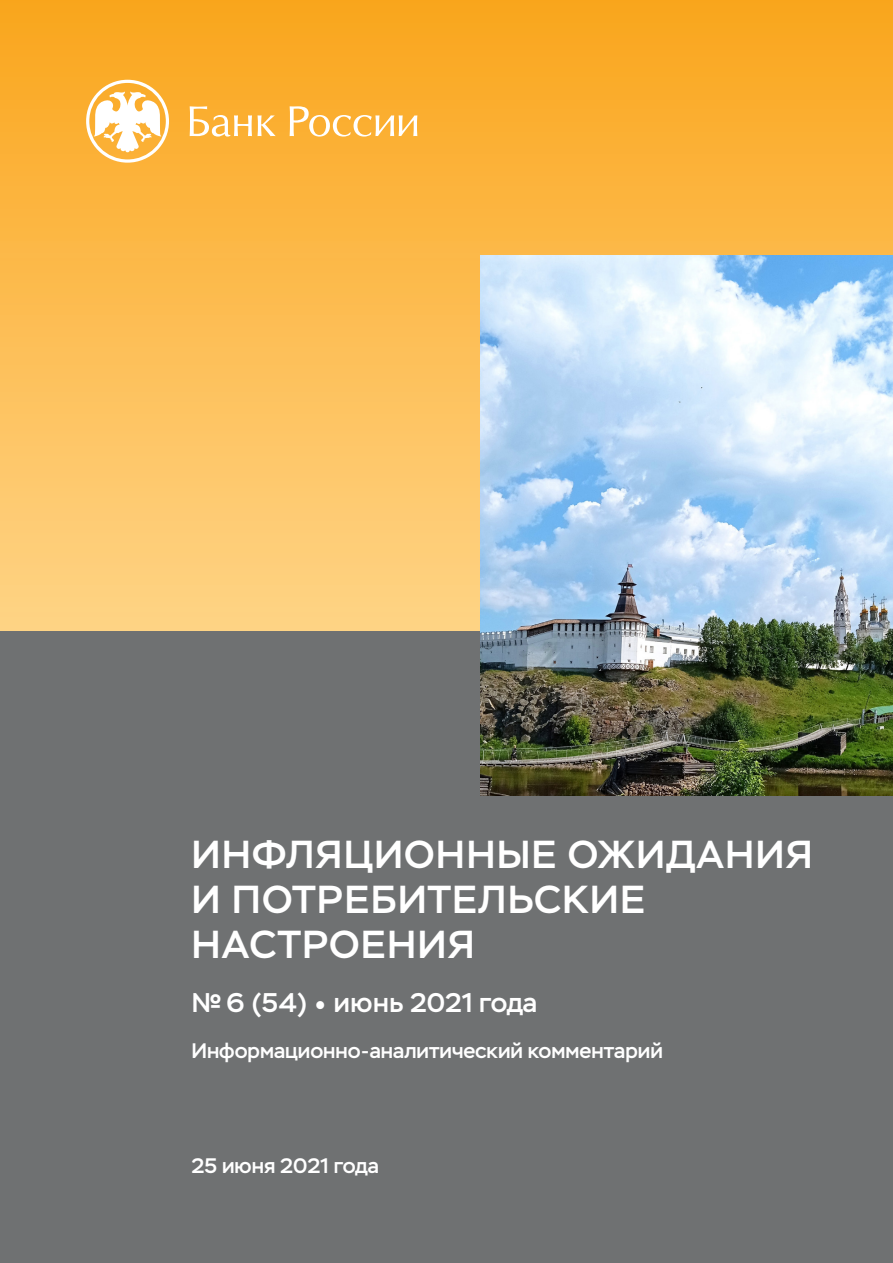
<style>
.page{position:relative;width:893px;height:1263px;background:#fff}
.page>*{position:absolute;margin:0;border:0;box-sizing:border-box;transform-origin:0 0}
.текст{font:500 39px/45px "Stem";letter-spacing:.03em;color:#fff}
.t1{font:500 27px "Stem";color:#fff}
.текст-2{font:500 21px "Stem";color:#fff}
</style>
<div class="page">
<div style="left:0;top:0;width:893px;height:631px;background:linear-gradient(to bottom,#faa61c,#ffd487)"></div>
<div style="left:0;top:631px;width:893px;height:632px;background:#6f7172"></div>
<svg style="left:86px;top:80px;width:83px;height:83px"></svg>
<svg style="left:190px;top:106px;width:62px;height:31px"></svg>
<svg style="left:258px;top:115px;width:18px;height:21px"></svg>
<svg style="left:290px;top:106px;width:127px;height:31px"></svg>
<img style="left:480px;top:255px;width:413px;height:540px">
<p class="текст" style="left:192px;top:832px;width:623px">ИНФЛЯЦИОННЫЕ ОЖИДАНИЯ<br>И ПОТРЕБИТЕЛЬСКИЕ<br>НАСТРОЕНИЯ</p>
<p class="t1" style="left:191px;top:986px;width:347px">№6 (54) • июнь 2021 года</p>
<p class="текст-2" style="left:191px;top:1038px;width:473px">Информационно-аналитический комментарий</p>
<p class="текст-2" style="left:191px;top:1152px;width:189px">25 июня 2021 года</p>
</div>
